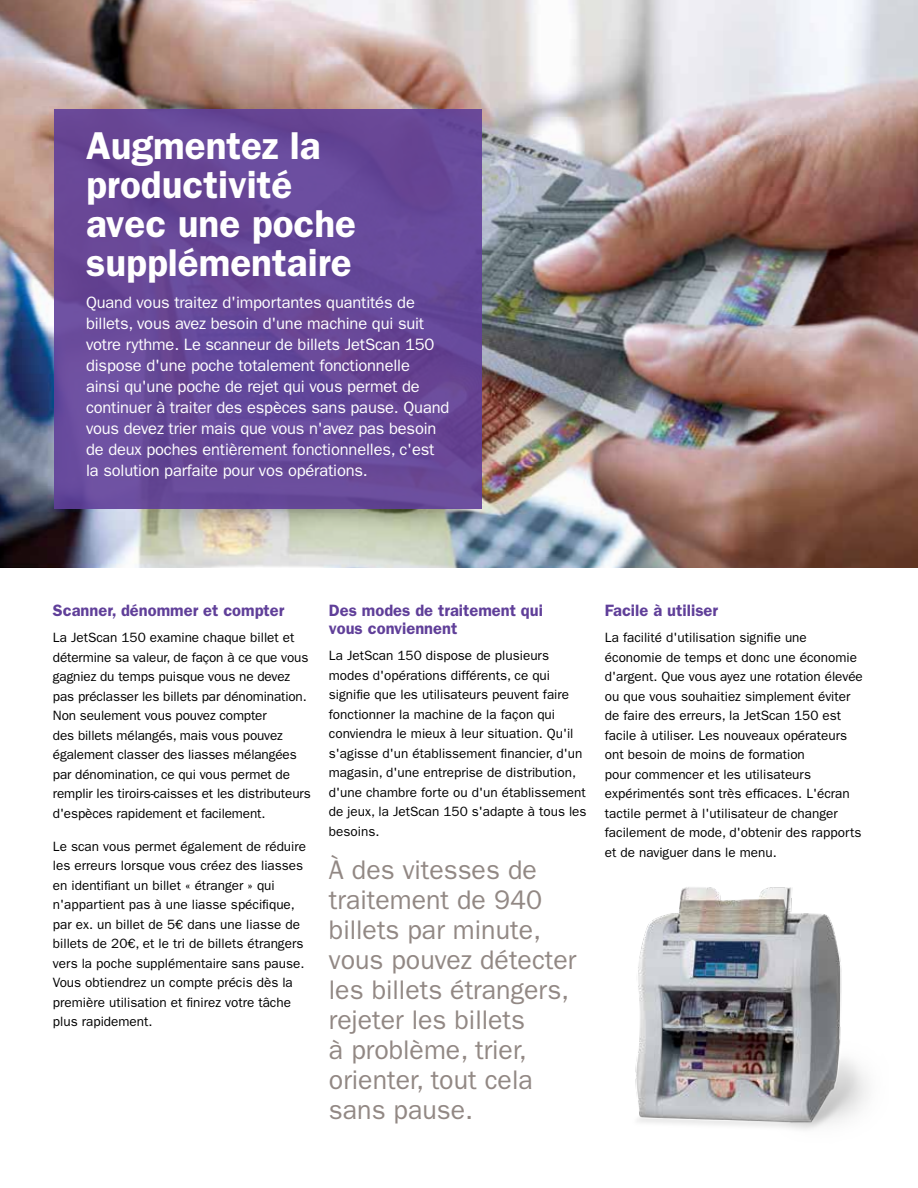
<style>
.page{position:relative;width:918px;height:1188px;background:#fff}
.page>*{position:absolute;margin:0;border:0;box-sizing:border-box;transform-origin:0 0}
.t1{font:600 39px/39px "ITC Franklin Gothic Std";color:#fff}
.t2{font:27px/30px "ITC Franklin Gothic Std";color:#928884}
.t3{font:16.5px/21px "ITC Franklin Gothic Std";letter-spacing:-.01em;color:#fff}
.t4{font:600 16.5px/18px "ITC Franklin Gothic Std";color:#603f99}
.t5{font:13.5px/19.5px "ITC Franklin Gothic Std";color:#000}
</style>
<div class="page">
<img style="left:635px;top:887px;width:233px;height:243px">
<img style="left:0;top:0;width:918px;height:567px">
<div style="left:54px;top:109px;width:428px;height:400px;background:#684899"></div>
<h1 class="t1" style="left:86px;top:126px;width:272px">Augmentez la productivité avec une poche supplémentaire</h1>
<p class="t3" style="left:86px;top:292px;width:365px">Quand vous traitez d'importantes quantités de billets, vous avez besoin d'une machine qui suit votre rythme. Le scanneur de billets JetScan 150 dispose d'une poche totalement fonctionnelle<br>ainsi qu'une poche de rejet qui vous permet de continuer à traiter des espèces sans pause. Quand vous devez trier mais que vous n'avez pas besoin de deux poches entièrement fonctionnelles, c'est la solution parfaite pour vos opérations.</p>
<p class="t4" style="left:53px;top:602px;width:233px">Scanner, dénommer et compter</p>
<p class="t5" style="left:53px;top:628px;width:259px">La JetScan 150 examine chaque billet et détermine sa valeur, de façon à ce que vous gagniez du temps puisque vous ne devez pas préclasser les billets par dénomination.<br>Non seulement vous pouvez compter<br>des billets mélangés, mais vous pouvez également classer des liasses mélangées par dénomination, ce qui vous permet de remplir les tiroirs-caisses et les distributeurs d'espèces rapidement et facilement.</p>
<p class="t5" style="left:53px;top:837px;width:255px">Le scan vous permet également de réduire les erreurs lorsque vous créez des liasses en identifiant un billet « étranger » qui n'appartient pas à une liasse spécifique, par ex. un billet de 5€ dans une liasse de billets de 20€, et le tri de billets étrangers vers la poche supplémentaire sans pause.<br>Vous obtiendrez un compte précis dès la première utilisation et finirez votre tâche plus rapidement.</p>
<p class="t4" style="left:329px;top:601px;width:216px">Des modes de traitement qui vous conviennent</p>
<p class="t5" style="left:329px;top:646px;width:259px">La JetScan 150 dispose de plusieurs modes d'opérations différents, ce qui signifie que les utilisateurs peuvent faire fonctionner la machine de la façon qui conviendra le mieux à leur situation. Qu'il s'agisse d'un établissement financier, d'un magasin, d'une entreprise de distribution, d'une chambre forte ou d'un établissement de jeux, la JetScan 150 s'adapte à tous les besoins.</p>
<h2 class="t2" style="left:329px;top:855px;width:249px">À des vitesses de traitement de 940 billets par minute, vous pouvez détecter les billets étrangers, rejeter les billets<br>à problème, trier, orienter, tout cela sans pause.</h2>
<p class="t4" style="left:605px;top:601px;width:115px">Facile à utiliser</p>
<p class="t5" style="left:605px;top:628px;width:260px">La facilité d'utilisation signifie une économie de temps et donc une économie d'argent. Que vous ayez une rotation élevée ou que vous souhaitiez simplement éviter de faire des erreurs, la JetScan 150 est facile à utiliser. Les nouveaux opérateurs ont besoin de moins de formation<br>pour commencer et les utilisateurs expérimentés sont très efficaces. L'écran tactile permet à l'utilisateur de changer facilement de mode, d'obtenir des rapports et de naviguer dans le menu.</p>
</div>
